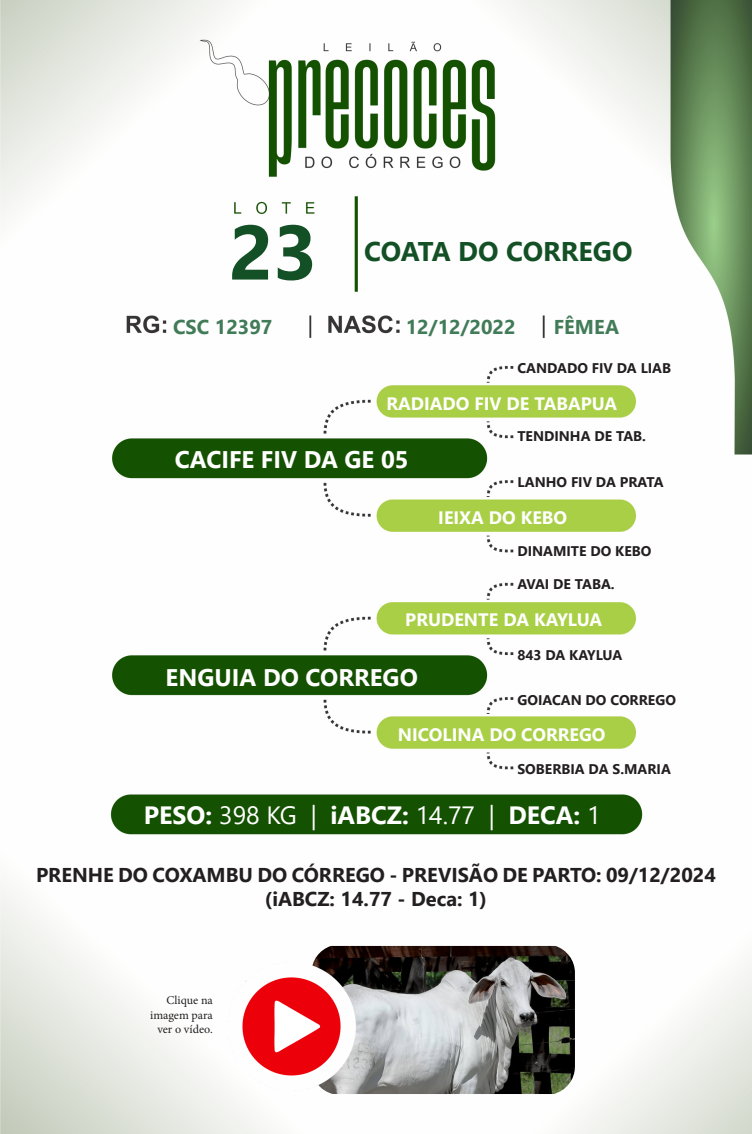
<style>
.page{position:relative;width:752px;height:1134px;background:#fff}
.page>*{position:absolute;margin:0;border:0;box-sizing:border-box;transform-origin:0 0}
.t1{font:700 77px "Segoe UI";color:#145026}
.t2{font:700 27px "Segoe UI";color:#145026}
.t3{font:700 25px "Segoe UI";color:#fff}
.t4{font:700 24px "Segoe UI";color:#fff}
.t5{font:700 20px/24px "Segoe UI";color:#231f20;text-align:center}
.t6{font:700 20px "Segoe UI";color:#427b58}
.t7{font:700 18px "Segoe UI";color:#fff}
.t8{font:700 14px "Segoe UI";color:#231f20}
.t9{font:12px "Minion Pro";color:#231f20}
.s1{font-weight:400}
</style>
<div class="page">
<img style="left:0;top:0;width:751px;height:1134px">
<img style="left:311px;top:946px;width:263px;height:148px">
<img style="left:227px;top:963px;width:128px;height:128px">
<p class="t1" style="left:229px;top:180px;width:90px">23</p>
<p class="t2" style="left:364px;top:226px;width:270px">COATA DO CORREGO</p>
<p class="t6" style="left:173px;top:308px;width:101px">CSC 12397</p>
<p class="t6" style="left:405px;top:308px;width:111px">12/12/2022</p>
<p class="t6" style="left:553px;top:308px;width:67px">FÊMEA</p>
<p class="t8" style="left:517px;top:355px;width:155px">CANDADO FIV DA LIAB</p>
<p class="t7" style="left:386px;top:386px;width:232px">RADIADO FIV DE TABAPUA</p>
<p class="t4" style="left:175px;top:437px;width:235px">CACIFE FIV DA GE 05</p>
<p class="t8" style="left:517px;top:422px;width:130px">TENDINHA DE TAB.</p>
<p class="t8" style="left:517px;top:469px;width:147px">LANHO FIV DA PRATA</p>
<p class="t7" style="left:438px;top:501px;width:130px">IEIXA DO KEBO</p>
<p class="t8" style="left:517px;top:538px;width:135px">DINAMITE DO KEBO</p>
<p class="t8" style="left:517px;top:571px;width:99px">AVAI DE TABA.</p>
<p class="t7" style="left:405px;top:602px;width:198px">PRUDENTE DA KAYLUA</p>
<p class="t4" style="left:165px;top:655px;width:254px">ENGUIA DO CORREGO</p>
<p class="t8" style="left:517px;top:642px;width:106px">843 DA KAYLUA</p>
<p class="t8" style="left:517px;top:687px;width:160px">GOIACAN DO CORREGO</p>
<p class="t7" style="left:398px;top:717px;width:209px">NICOLINA DO CORREGO</p>
<p class="t8" style="left:517px;top:756px;width:155px">SOBERBIA DA S.MARIA</p>
<p class="t3" style="left:144px;top:792px;width:458px">PESO: <span class="s1">398 KG |</span> iABCZ: <span class="s1">14.77 |</span> DECA: <span class="s1">1</span></p>
<p class="t5" style="left:36px;top:861px;width:681px">PRENHE DO COXAMBU DO CÓRREGO - PREVISÃO DE PARTO: 09/12/2024 (iABCZ: 14.77 - Deca: 1)</p>
<p class="t9" style="left:166px;top:992px;width:48px">Clique na</p>
<p class="t9" style="left:150px;top:1007px;width:64px">imagem para</p>
<p class="t9" style="left:157px;top:1021px;width:57px">ver o vídeo.</p>
</div>
